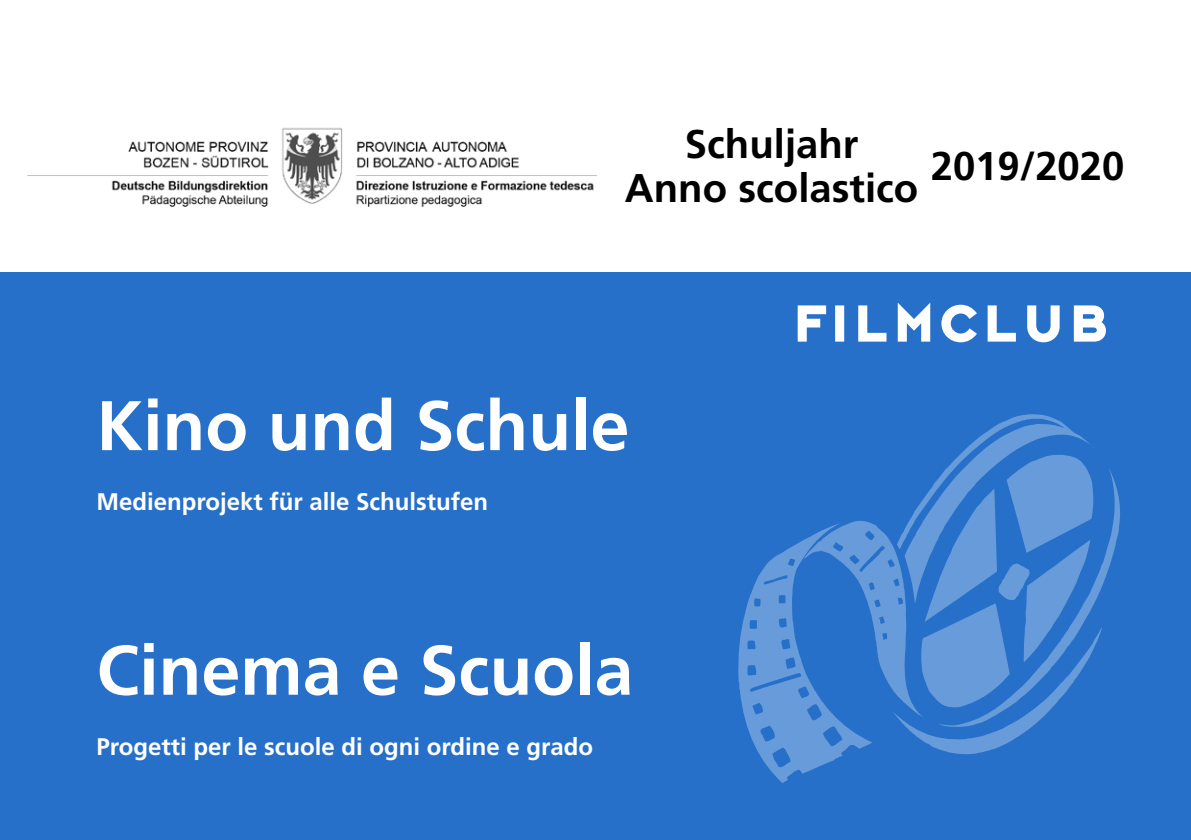
<style>
.page{position:relative;width:1191px;height:840px;background:#fff}
.page>*{position:absolute;margin:0;border:0;box-sizing:border-box;transform-origin:0 0}
.t1{font:700 70px "Frutiger LT Std";color:#fff}
.t2{font:700 40px/44px "Frutiger LT Std";color:#000;text-align:center}
.t3{font:700 24px "Frutiger LT Std";color:#fff}
</style>
<div class="page">
<img style="left:27px;top:127px;width:571px;height:80px">
<div style="left:0;top:272px;width:1191px;height:567px;background:#2670ca"></div>
<svg style="left:797px;top:302px;width:309px;height:40px"></svg>
<svg style="left:738px;top:414px;width:382px;height:368px"></svg>
<h2 class="t2" style="left:625px;top:122px;width:295px">Schuljahr<br>Anno scolastico</h2>
<h2 class="t2" style="left:930px;top:144px;width:195px">2019/2020</h2>
<h1 class="t1" style="left:96px;top:384px;width:534px">Kino und Schule</h1>
<p class="t3" style="left:96px;top:487px;width:393px">Medienprojekt für alle Schulstufen</p>
<h1 class="t1" style="left:96px;top:628px;width:538px">Cinema e Scuola</h1>
<p class="t3" style="left:96px;top:732px;width:498px">Progetti per le scuole di ogni ordine e grado</p>
</div>
